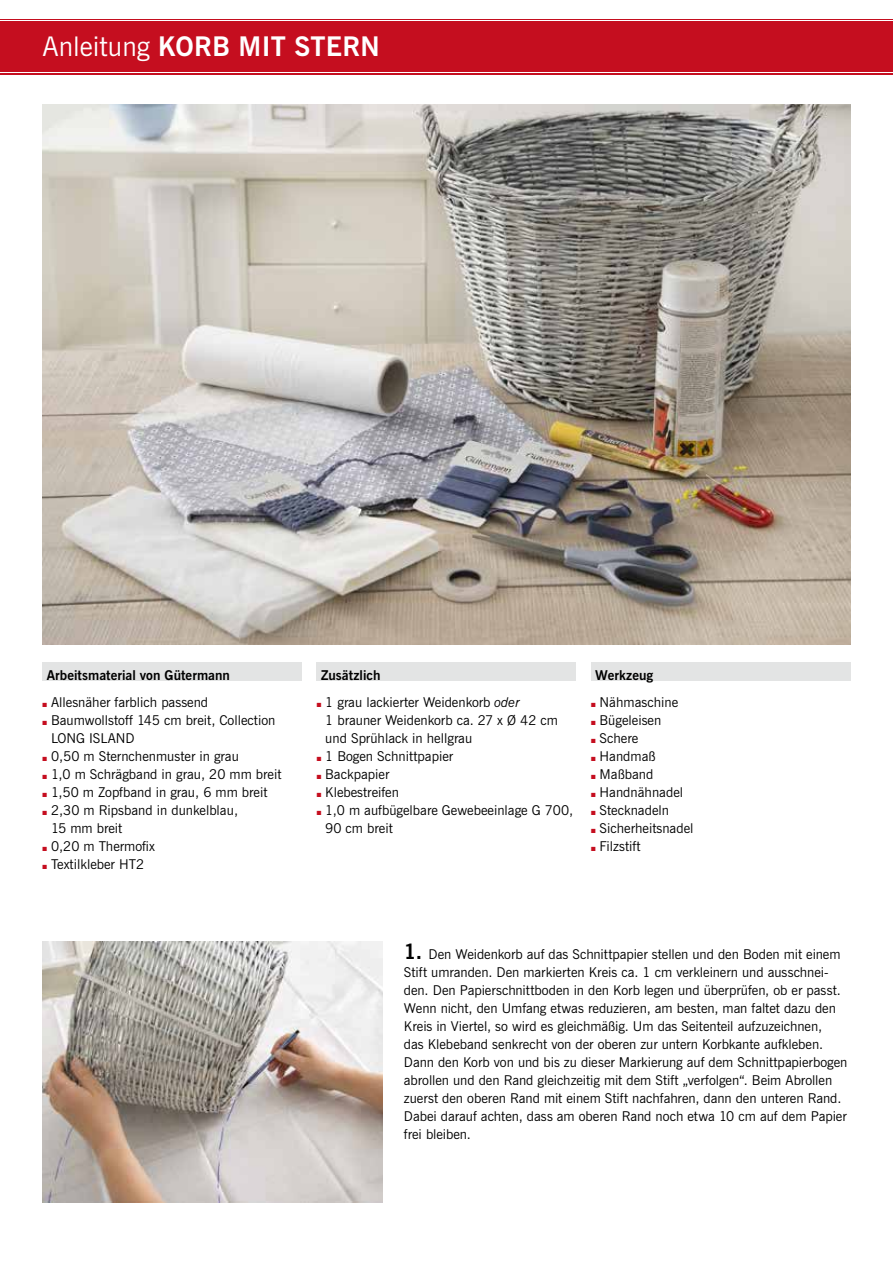
<style>
.page{position:relative;width:893px;height:1263px;background:#fff}
.page>*{position:absolute;margin:0;border:0;box-sizing:border-box;transform-origin:0 0}
.t1{font:700 27px "News Gothic";letter-spacing:.01em;color:#fff}
.t2{font:13.5px/18px "News Gothic";color:#000}
.t3{font:700 13.5px "News Gothic";color:#000}
.s1{font-weight:400}
.s2{font-style:italic}
.s3{font-weight:700;font-size:21px}
</style>
<div class="page">
<img style="left:43px;top:941px;width:340px;height:261px">
<img style="left:43px;top:104px;width:807px;height:540px">
<div style="left:0;top:19px;width:893px;height:55px;background:#c50e1f"></div>
<hr style="left:0;top:72px;width:893px;height:1px;background:#fff">
<hr style="left:0;top:20px;width:893px;height:1px;background:#fff">
<div style="left:43px;top:662px;width:259px;height:18px;background:#e3e4e4"></div>
<div style="left:317px;top:662px;width:259px;height:18px;background:#e3e4e4"></div>
<div style="left:591px;top:662px;width:259px;height:18px;background:#e3e4e4"></div>
<h1 class="t1" style="left:43px;top:29px;width:339px"><span class="s1">Anleitung</span> Korb mit Stern</h1>
<p class="t3" style="left:47px;top:666px;width:185px">Arbeitsmaterial von Gütermann</p>
<p class="t3" style="left:321px;top:666px;width:61px">Zusätzlich</p>
<p class="t3" style="left:595px;top:666px;width:59px">Werkzeug</p>
<p class="t2" style="left:51px;top:694px;width:232px">Allesnäher farblich passend<br>Baumwollstoff 145 cm breit, Collection<br>LONG ISLAND<br>0,50 m Sternchenmuster in grau<br>1,0 m Schrägband in grau, 20 mm breit<br>1,50 m Zopfband in grau, 6 mm breit<br>2,30 m Ripsband in dunkelblau,<br>15 mm breit<br>0,20 m Thermofix<br>Textilkleber HT2</p>
<p class="t2" style="left:325px;top:694px;width:249px">1 grau lackierter Weidenkorb <span class="s2">oder<br></span>1 brauner Weidenkorb ca. 27 x Ø 42 cm und Sprü hlack in hellgrau<br>1 Bogen Schnittpapier<br>Backpapier<br>Klebestreifen<br>1,0 m aufbügelbare Gewebeeinlage G 700,<br>90 cm breit</p>
<p class="t2" style="left:600px;top:694px;width:95px">Nähmaschine<br>Bügeleisen<br>Schere<br>Handmaß<br>Maßband<br>Handnähnadel<br>Stecknadeln<br>Sicherheitsnadel<br>Filzstift</p>
<p class="t2" style="left:404px;top:946px;width:445px"><span class="s3">1.</span> Den Weidenkorb auf das Schnittpapier stellen und den Boden mit einem Stift umranden. Den markierten Kreis ca. 1 cm verkleinern und ausschnei&shy;den. Den Papierschnittboden in den Korb legen und überprüfen, ob er passt.<br>Wenn nicht, den Umfang etwas reduzieren, am besten, man faltet dazu den Kreis in Viertel, so wird es gleichmäßig. Um das Seitenteil aufzuzeichnen,<br>das Klebeband senkrecht von der oberen zur untern Korbkante aufkleben.<br>Dann den Korb von und bis zu dieser Markierung auf dem Schnittpapierbogen abrollen und den Rand gleichzeitig mit dem Stift „verfolgen“. Beim Abrollen zuerst den oberen Rand mit einem Stift nachfahren, dann den unteren Rand.<br>Dabei darauf achten, dass am oberen Rand noch etwa 10 cm auf dem Papier frei bleiben.</p>
</div>
